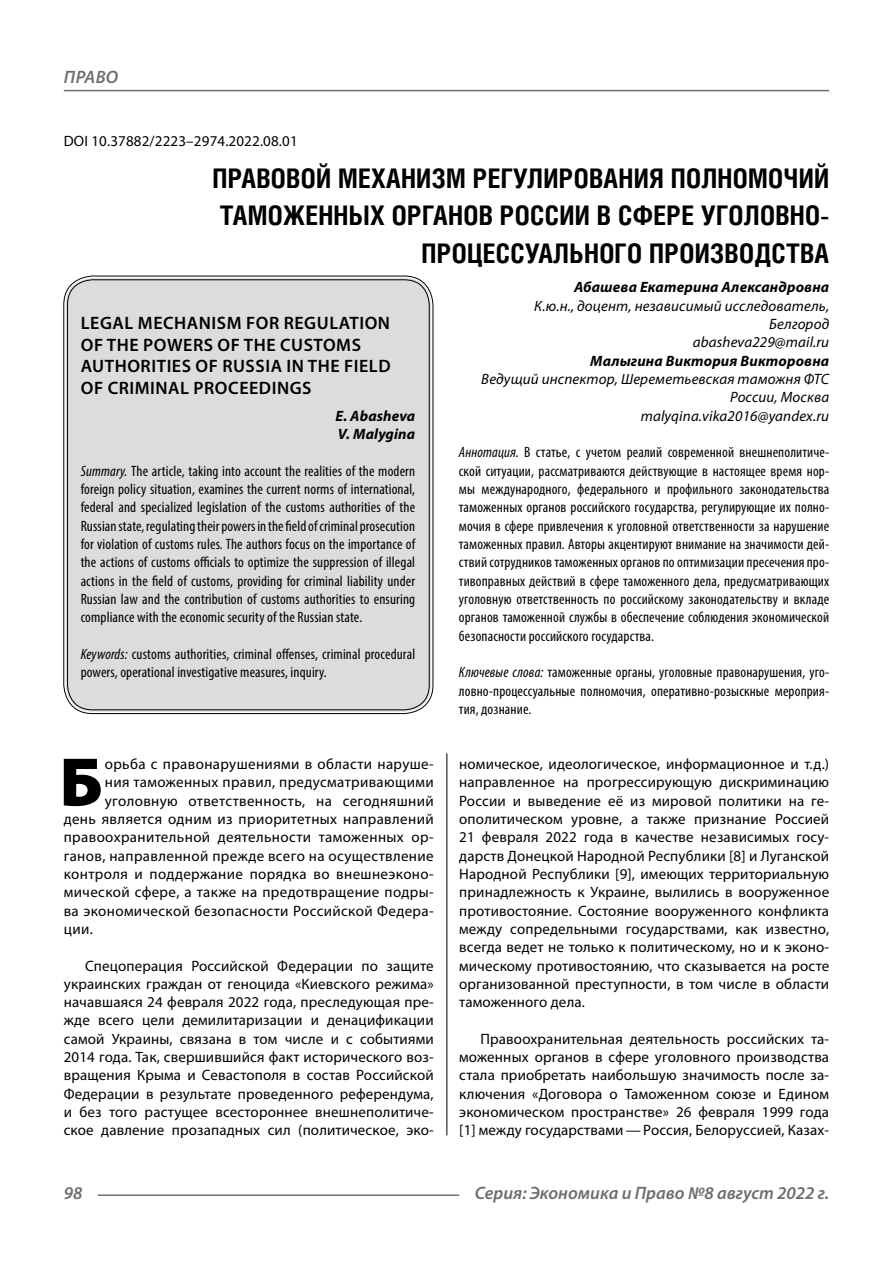
<style>
.page{position:relative;width:893px;height:1263px;background:#fff}
.page>*{position:absolute;margin:0;border:0;box-sizing:border-box;transform-origin:0 0}
.Bukvica{font:900 69.3px "Myriad Pro";color:#000}
.Header{font:700 27px/37.5px "Helios Cond C";letter-spacing:.01em;color:#000;text-align:right}
.Header-eng{font:600 18px/21.6px "Myriad Pro";letter-spacing:.03em;color:#000}
.t1{font:italic 600 18px "Myriad Pro";color:#6e6e6e}
.Normal{font:15px/18.3px "Myriad Pro";letter-spacing:.01em;color:#000;text-align:justify}
.Annotation-rus{font:condensed 15px/18.3px "Myriad Pro";letter-spacing:.01em;color:#000;text-align:justify}
.Annotation-eng{font:condensed 15px/18.3px "Myriad Pro";letter-spacing:.01em;color:#000;text-align:justify}
.Bukvica-2{font:15px "Myriad Pro";letter-spacing:.025em;color:#000}
.Author-doc{font:italic 15px/18.3px "Myriad Pro";letter-spacing:.01em;color:#000;text-align:right}
.Author{font:italic 700 15px "Myriad Pro";letter-spacing:.01em;color:#000}
.Author-email{font:italic 15px "Myriad Pro";letter-spacing:.01em;color:#000}
.DOI{font:15px "Myriad Pro";letter-spacing:.01em;color:#000}
.Author-eng{font:italic 700 15px "Myriad Pro";letter-spacing:.01em;color:#000}
.s1{font-style:italic}
</style>
<div class="page">
<hr style="left:446px;top:732px;width:1px;height:403px;background:#000">
<div style="left:66px;top:278px;width:365px;height:434px;background:#dcdcdc;border-radius:27px"></div>
<hr style="left:98px;top:1194px;width:361px;height:2px;background:#6e6e6e">
<hr style="left:64px;top:90px;width:765px;height:1px;background:#6e6e6e">
<p class="t1" style="left:64px;top:66px;width:24px">Право</p>
<p class="DOI" style="left:64px;top:132px;width:235px">DOI 10.37882/2223–2974.2022.08.01</p>
<p class="Header" style="left:213px;top:159px;width:618px">ПРАВОВОЙ МЕХАНИЗМ РЕГУЛИРОВАНИЯ ПОЛНОМОЧИЙ<br>ТАМОЖЕННЫХ ОРГАНОВ РОССИИ В СФЕРЕ УГОЛОВНО-<br>ПРОЦЕССУАЛЬНОГО ПРОИЗВОДСТВА</p>
<p class="Author" style="left:574px;top:278px;width:257px">Абашева Екатерина Александровна</p>
<p class="Author-doc" style="left:534px;top:296px;width:296px">К.ю.н., доцент, независимый исследователь,<br>Белгород</p>
<p class="Author-email" style="left:693px;top:333px;width:138px">abasheva229@mail.ru</p>
<p class="Author" style="left:590px;top:351px;width:240px">Малыгина Виктория Викторовна</p>
<p class="Author-doc" style="left:481px;top:370px;width:349px">Ведущий инспектор, Шереметьевская таможня ФТС<br>России, Москва</p>
<p class="Author-email" style="left:641px;top:406px;width:190px">malyqina.vika2016@yandex.ru</p>
<p class="Annotation-rus" style="left:459px;top:443px;width:372px"><span class="s1">Аннотация.</span> В статье, с учетом реалий современной внешнеполитиче&shy;ской ситуации, рассматриваются действующие в настоящее время нор&shy;мы международного, федерального и профильного законодательства таможенных органов российского государства, регулирующие их полно&shy;мочия в сфере привлечения к уголовной ответственности за нарушение таможенных правил. Авторы акцентируют внимание на значимости дей&shy;ствий сотрудников таможенных органов по оптимизации пресечения про&shy;тивоправных действий в сфере таможенного дела, предусматривающих уголовную ответственность по российскому законодательству и вкладе органов таможенной службы в обеспечение соблюдения экономической безопасности российского государства.</p>
<p class="Annotation-rus" style="left:459px;top:663px;width:372px"><span class="s1">Ключевые слова:</span> таможенные органы, уголовные правонарушения, уго&shy;ловно-процессуальные полномочия, оперативно-розыскные мероприя&shy;тия, дознание.</p>
<p class="Header-eng" style="left:81px;top:312px;width:311px">LEGAL MECHANISM FOR REGULATION<br>OF THE POWERS OF THE CUSTOMS<br>AUTHORITIES OF RUSSIA IN THE FIELD<br>OF CRIMINAL PROCEEDINGS</p>
<p class="Author-eng" style="left:336px;top:406px;width:81px">E. Abasheva</p>
<p class="Author-eng" style="left:338px;top:424px;width:79px">V. Malygina</p>
<p class="Annotation-eng" style="left:81px;top:461px;width:336px"><span class="s1">Summary.</span> The article, taking into account the realities of the modern foreign policy situation, examines the current norms of international, federal and specialized legislation of the customs authorities of the Russian state, regulating their powers in the field of criminal prosecution for violation of customs rules. The authors focus on the importance of the actions of customs officials to optimize the suppression of illegal actions in the field of customs, providing for criminal liability under Russian law and the contribution of customs authorities to ensuring compliance with the economic security of the Russian state.</p>
<p class="Annotation-eng" style="left:81px;top:645px;width:336px"><span class="s1">Keywords:</span> customs authorities, criminal offenses, criminal procedural powers, operational investigative measures, inquiry.</p>
<p class="Bukvica" style="left:59px;top:736px;width:45px">Б</p>
<p class="Bukvica-2" style="left:105px;top:755px;width:330px">орьба с правонарушениями в области наруше-</p>
<p class="Bukvica-2" style="left:105px;top:773px;width:330px">ния таможенных правил, предусматривающими</p>
<p class="Bukvica-2" style="left:105px;top:791px;width:330px">уголовную ответственность, на сегодняшний</p>
<p class="Bukvica-2" style="left:64px;top:810px;width:371px">день является одним из приоритетных направлений</p>
<p class="Bukvica-2" style="left:64px;top:828px;width:371px">правоохранительной деятельности таможенных ор-</p>
<p class="Bukvica-2" style="left:64px;top:846px;width:371px">ганов, направленной прежде всего на осуществление</p>
<p class="Bukvica-2" style="left:64px;top:864px;width:371px">контроля и поддержание порядка во внешнеэконо-</p>
<p class="Bukvica-2" style="left:64px;top:883px;width:371px">мической сфере, а также на предотвращение подры-</p>
<p class="Bukvica-2" style="left:64px;top:901px;width:371px">ва экономической безопасности Российской Федера-</p>
<p class="Bukvica-2" style="left:64px;top:919px;width:29px">ции.</p>
<p class="Normal" style="left:64px;top:956px;width:371px;text-indent:21px">Спецоперация Российской Федерации по защите украинских граждан от геноцида «Киевского режима» начавшаяся 24 февраля 2022 года, преследующая пре&shy;жде всего цели демилитаризации и денацификации самой Украины, связана в том числе и с событиями 2014 года. Так, свершившийся факт исторического воз&shy;вращения Крыма и Севастополя в состав Российской Федерации в результате проведенного референдума, и без того растущее всестороннее внешнеполитиче&shy;ское давление прозападных сил (политическое, эко-</p>
<p class="Normal" style="left:459px;top:754px;width:371px">номическое, идеологическое, информационное и т. д.) направленное на прогрессирующую дискриминацию России и выведение её из мировой политики на ге&shy;ополитическом уровне, а также признание Россией 21 февраля 2022 года в качестве независимых госу&shy;дарств Донецкой Народной Республики [8] и Луганской Народной Республики [9], имеющих территориальную принадлежность к Украине, вылились в вооруженное противостояние. Состояние вооруженного конфликта между сопредельными государствами, как известно, всегда ведет не только к политическому, но и к эконо&shy;мическому противостоянию, что сказывается на росте организованной преступности, в том числе в области таможенного дела.</p>
<p class="Normal" style="left:459px;top:1029px;width:371px;text-indent:21px">Правоохранительная деятельность российских та&shy;моженных органов в сфере уголовного производства стала приобретать наибольшую значимость после за&shy;ключения «Договора о Таможенном союзе и Едином экономическом пространстве» 26 февраля 1999 года [1] между государствами—Россия, Белоруссией, Казах-</p>
<p class="t1" style="left:64px;top:1182px;width:20px">98</p>
<p class="t1" style="left:475px;top:1182px;width:356px">Серия: Экономика и Право №8 август 2022 г.</p>
</div>
